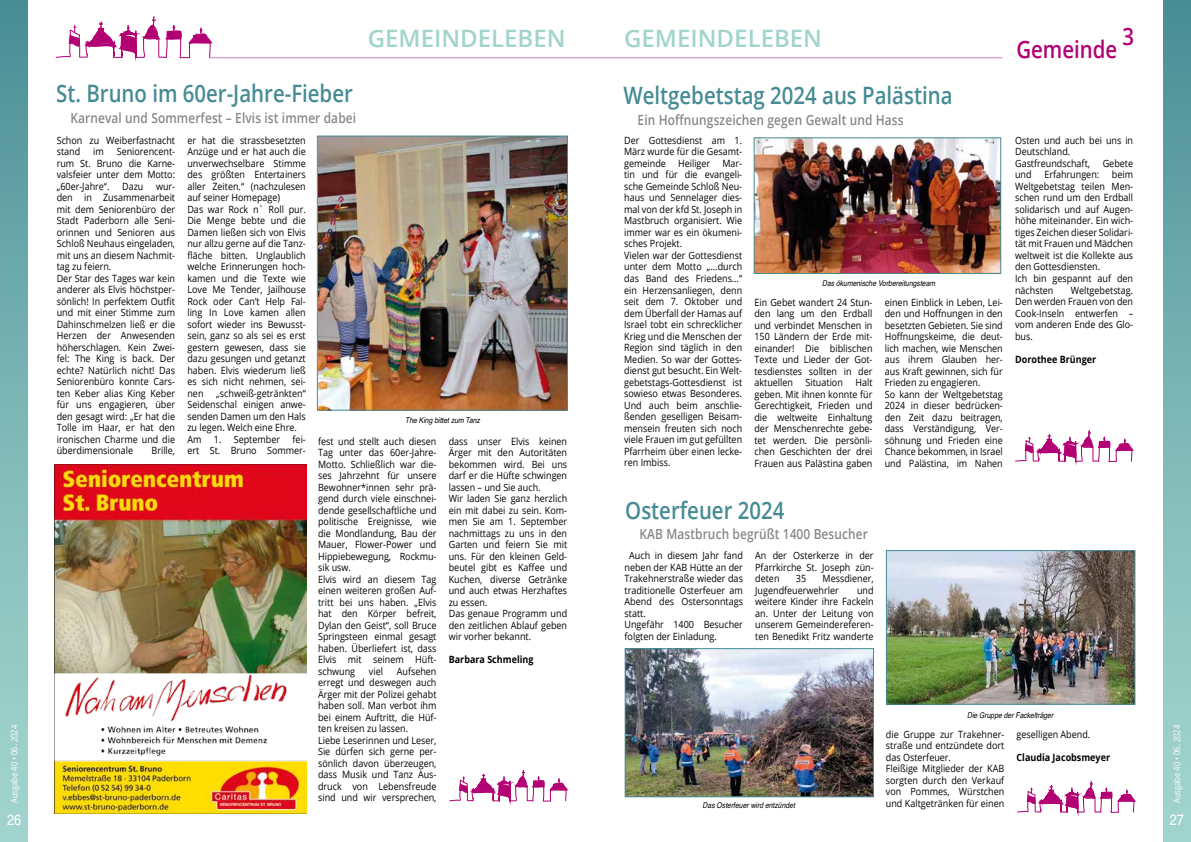
<style>
.page{position:relative;width:1191px;height:842px;background:#fff}
.page>*{position:absolute;margin:0;border:0;box-sizing:border-box;transform-origin:0 0}
.t1{font:600 24px "Open Sans";color:#468b94;scale:.85 1}
.t2{font:600 24px "Open Sans";color:#a1d4cc}
.t3{font:600 24px "Open Sans";color:#b30073;scale:.85 1}
.t4{font:15px "Helvetica";color:#fff;scale:.85 1}
.t5{font:600 14px "Open Sans";letter-spacing:.01em;color:#87888a;scale:.85 1}
.t6{font:10px/11.5px "Open Sans";color:#000;scale:.9 1}
.t7{font:700 10px "Open Sans";color:#000;scale:.9 1}
.t8{font:9px "Open Sans";color:#fff;scale:.85 1}
.t9{font:italic 8px "Helvetica";color:#000;scale:.85 1}
</style>
<div class="page">
<div style="left:0;top:0;width:28px;height:842px;background:linear-gradient(to bottom,#4c9098,#a8dad0)"></div>
<hr style="left:209px;top:57px;width:793px;height:1px;background:#b30073">
<svg style="left:55px;top:16px;width:159px;height:45px"></svg>
<div style="left:1162px;top:0;width:29px;height:842px;background:linear-gradient(to bottom,#4c9098,#a8dad0)"></div>
<svg style="left:449px;top:770px;width:119px;height:35px"></svg>
<img style="left:319px;top:138px;width:247px;height:271px">
<div style="left:317px;top:136px;width:251px;height:275px;border:1px solid #468b94"></div>
<svg style="left:1015px;top:430px;width:119px;height:36px"></svg>
<img style="left:756px;top:140px;width:243px;height:132px">
<div style="left:754px;top:138px;width:247px;height:136px;border:1px solid #468b94"></div>
<svg style="left:1017px;top:781px;width:119px;height:36px"></svg>
<img style="left:888px;top:552px;width:245px;height:151px">
<div style="left:886px;top:550px;width:249px;height:155px;border:1px solid #468b94"></div>
<img style="left:626px;top:650px;width:246px;height:145px">
<div style="left:624px;top:648px;width:250px;height:149px;border:1px solid #468b94"></div>
<img style="left:55px;top:465px;width:251px;height:348px">
<p class="t8" style="left:8px;top:803px;width:94px;rotate:-90deg">Ausgabe 40 • 06. 2024</p>
<h2 class="t4" style="left:7px;top:811px;width:18px">26</h2>
<h1 class="t2" style="left:368px;top:22px;width:199px">GEMEINDELEBEN</h1>
<h1 class="t2" style="left:624px;top:22px;width:199px">GEMEINDELEBEN</h1>
<h1 class="t3" style="left:1122px;top:20px;width:15px">3</h1>
<h1 class="t3" style="left:1016px;top:33px;width:120px">Gemeinde</h1>
<h1 class="t1" style="left:56px;top:77px;width:350px">St. Bruno im 60er-Jahre-Fieber</h1>
<p class="t6" style="left:57px;top:134px;width:133px">Schon zu Weiberfastnacht stand</p>
<h3 class="t5" style="left:70px;top:109px;width:338px">Karneval und Sommerfest – Elvis ist immer dabei</h3>
<p class="t6" style="left:187px;top:134px;width:133px">er hat die strassbesetzten<br>Anzüge und er hat auch die unverwechselbare Stimme des größten Entertainers aller Zeiten.“ (nachzulesen auf seiner Homepage)<br>Das war Rock n` Roll pur.<br>Die Menge bebte und die<br>Damen ließen sich von Elvis nur allzu gerne auf die Tanz&shy;fläche bitten. Unglaublich welche Erinnerungen hoch&shy;kamen und die Texte wie<br>Love Me Tender, Jailhouse<br>Rock oder Can’t Help Fal&shy;ling In Love kamen allen sofort wieder ins Bewusst&shy;sein, ganz so als sei es erst gestern gewesen, dass sie dazu gesungen und getanzt haben. Elvis wiederum ließ es sich nicht nehmen, sei&shy;nen</p>
<p class="t6" style="left:57px;top:146px;width:133px;text-align:justify;text-indent:60px">Seniorencent&shy;rum St. Bruno die Karne&shy;valsfeier unter dem Motto: „60er-Jahre“.</p>
<p class="t6" style="left:93px;top:146px;width:13px">im</p>
<p class="t6" style="left:122px;top:180px;width:25px">Dazu</p>
<p class="t6" style="left:57px;top:180px;width:133px;text-indent:99px">wur&shy;den in Zusammenarbeit mit dem Seniorenbüro der<br>Stadt Paderborn alle Seni&shy;orinnen und Senioren aus<br>Schloß Neuhaus eingeladen, mit uns an diesem Nachmit&shy;tag zu feiern.<br>Der Star des Tages war kein anderer als Elvis höchstper&shy;sönlich! In perfektem Outfit und mit einer Stimme zum<br>Dahinschmelzen ließ er die<br>Herzen der Anwesenden höherschlagen. Kein Zwei&shy;fel: The King is back. Der echte? Natürlich nicht! Das<br>Seniorenbüro konnte Cars&shy;ten Keber alias King Keber für uns engagieren, über den gesagt wird: „Er hat die<br>Tolle im Haar, er hat den ironischen Charme und die überdimensionale</p>
<p class="t6" style="left:187px;top:387px;width:133px;text-indent:29px">„schweiß-getränkten“<br>Seidenschal einigen anwe&shy;senden Damen um den Hals zu legen. Welch eine Ehre.<br>Am 1. September fei&shy;ert St. Bruno Sommer-</p>
<p class="t9" style="left:405px;top:414px;width:89px">The King bittet zum Tanz</p>
<p class="t6" style="left:318px;top:435px;width:133px">fest und stellt auch diesen<br>Tag unter das 60er-Jahre-<br>Motto. Schließlich war die&shy;ses Jahrzehnt für unsere<br>Bewohner*innen sehr prä&shy;gend durch viele einschnei&shy;dende gesellschaftliche und politische Ereignisse, wie die Mondlandung, Bau der<br>Mauer, Flower-Power und<br>Hippiebewegung, Rockmu&shy;sik usw.<br>Elvis wird an diesem Tag einen weiteren großen Auf&shy;tritt bei uns haben. „Elvis hat den Körper befreit,<br>Dylan den Geist“, soll Bruce<br>Springsteen einmal gesagt haben. Überliefert ist, dass<br>Elvis mit seinem Hüft&shy;schwung</p>
<p class="t6" style="left:449px;top:435px;width:133px">dass unser Elvis keinen<br>Ärger mit den Autoritäten bekommen wird. Bei uns darf er die Hüfte schwingen lassen – und Sie auch.<br>Wir laden Sie ganz herzlich ein mit dabei zu sein. Kom&shy;men Sie am 1. September nachmittags zu uns in den<br>Garten und feiern Sie mit uns. Für den kleinen Geld&shy;beutel gibt es Kaffee und<br>Kuchen, diverse Getränke und auch etwas Herzhaftes zu essen.<br>Das genaue Programm und den zeitlichen Ablauf geben wir vorher bekannt.</p>
<p class="t7" style="left:449px;top:652px;width:96px">Barbara Schmeling</p>
<p class="t6" style="left:152px;top:445px;width:28px">Brille,</p>
<p class="t6" style="left:318px;top:665px;width:133px;text-indent:79px">Aufsehen erregt und deswegen auch<br>Ärger mit der Polizei gehabt haben soll. Man verbot ihm bei einem Auftritt, die Hüf&shy;ten kreisen zu lassen.<br>Liebe Leserinnen und Leser,<br>Sie dürfen sich gerne per&shy;sönlich davon überzeugen, dass Musik und Tanz Aus&shy;druck von Lebensfreude sind und wir versprechen,</p>
<p class="t6" style="left:369px;top:665px;width:17px">viel</p>
<h1 class="t1" style="left:623px;top:79px;width:389px">Weltgebetstag 2024 aus Palästina</h1>
<h3 class="t5" style="left:637px;top:110px;width:314px">Ein Hoffnungszeichen gegen Gewalt und Hass</h3>
<p class="t6" style="left:624px;top:134px;width:133px">Der Gottesdienst am 1.<br>März wurde für die Gesamt&shy;gemeinde Heiliger Mar&shy;tin und für die evangeli&shy;sche Gemeinde Schloß Neu&shy;haus und Sennelager dies&shy;mal von der kfd St. Joseph in<br>Mastbruch organisiert. Wie immer war es ein ökumeni&shy;sches Projekt.<br>Vielen war der Gottesdienst unter dem Motto „…durch das Band des Friedens…“ ein Herzensanliegen, denn seit dem 7. Oktober und dem Überfall der Hamas auf<br>Israel tobt ein schrecklicher<br>Krieg und die Menschen der<br>Region sind täglich in den<br>Medien. So war der Gottes&shy;dienst gut besucht. Ein Welt&shy;gebetstags-Gottesdienst ist sowieso etwas Besonderes.<br>Und auch beim anschlie&shy;ßenden geselligen Beisam&shy;mensein freuten sich noch viele Frauen im gut gefüllten<br>Pfarrheim über einen lecke&shy;ren Imbiss.</p>
<p class="t9" style="left:822px;top:277px;width:134px">Das ökumenische Vorbereitungsteam</p>
<p class="t6" style="left:754px;top:296px;width:133px;text-align:justify">Ein Gebet wandert 24 Stun&shy;den lang um den Erdball und verbindet Menschen in 150 Ländern der Erde mit&shy;einander! Die biblischen Texte und Lieder der Got&shy;tesdienstes sollten in der aktuellen Situation Halt geben. Mit ihnen konnte für Gerechtigkeit, Frieden und die weltweite Einhaltung der Menschenrechte gebe&shy;tet werden. Die persönli&shy;chen Geschichten der drei Frauen aus Palästina gaben</p>
<p class="t6" style="left:884px;top:296px;width:133px">einen Einblick in Leben, Lei&shy;den und Hoffnungen in den besetzten Gebieten. Sie sind<br>Hoffnungskeime, die deut&shy;lich machen, wie Menschen aus ihrem Glauben her&shy;aus Kraft gewinnen, sich für<br>Frieden zu engagieren.<br>So kann der Weltgebetstag<br>2024 in dieser bedrücken&shy;den Zeit dazu beitragen, dass Verständigung, Ver&shy;söhnung und Frieden eine<br>Chance bekommen, in Israel und Palästina, im Nahen</p>
<p class="t6" style="left:1015px;top:134px;width:133px">Osten und auch bei uns in<br>Deutschland.<br>Gastfreundschaft,</p>
<p class="t6" style="left:1102px;top:157px;width:35px">Gebete</p>
<p class="t6" style="left:1015px;top:169px;width:20px">und</p>
<p class="t6" style="left:1044px;top:169px;width:62px">Erfahrungen:</p>
<p class="t6" style="left:1015px;top:169px;width:133px;text-indent:97px">beim<br>Weltgebetstag teilen Men&shy;schen rund um den Erdball solidarisch und auf Augen&shy;höhe miteinander. Ein wich&shy;tiges Zeichen dieser Solidari&shy;tät mit Frauen und Mädchen weltweit ist die Kollekte aus den Gottesdiensten.<br>Ich bin gespannt auf den nächsten</p>
<p class="t6" style="left:1015px;top:284px;width:133px;text-align:justify;text-indent:56px">Weltgebetstag.<br>Den werden Frauen von den Cook-Inseln entwerfen – vom anderen Ende des Glo&shy;bus.</p>
<p class="t7" style="left:1015px;top:352px;width:92px">Dorothee Brünger</p>
<h1 class="t1" style="left:625px;top:494px;width:189px">Osterfeuer 2024</h1>
<h3 class="t5" style="left:639px;top:525px;width:270px">KAB Mastbruch begrüßt 1400 Besucher</h3>
<p class="t6" style="left:624px;top:550px;width:133px;text-indent:5px">Auch in diesem Jahr fand neben der KAB Hütte an der<br>Trakehnerstraße wieder das traditionelle Osterfeuer am<br>Abend des Ostersonntags statt.<br>Ungefähr 1400 Besucher folgten der Einladung.</p>
<p class="t6" style="left:755px;top:550px;width:133px;text-align:justify">An der Osterkerze in der Pfarrkirche St. Joseph zün&shy;deten</p>
<p class="t6" style="left:755px;top:573px;width:133px;text-indent:67px">Messdiener,<br>Jugendfeuerwehrler</p>
<p class="t6" style="left:796px;top:573px;width:13px">35</p>
<p class="t6" style="left:755px;top:584px;width:133px;text-align:justify;text-indent:102px">und weitere Kinder ihre Fackeln an. Unter der Leitung von unserem Gemeindereferen&shy;ten Benedikt Fritz wanderte</p>
<p class="t9" style="left:702px;top:798px;width:110px">Das Osterfeuer wird entzündet</p>
<p class="t9" style="left:967px;top:708px;width:103px">Die Gruppe der Fackelträger</p>
<p class="t6" style="left:886px;top:728px;width:133px">die Gruppe zur Trakehner&shy;straße und entzündete dort das Osterfeuer.<br>Fleißige Mitglieder der KAB sorgten durch den Verkauf von Pommes, Würstchen und Kaltgetränken für einen</p>
<p class="t6" style="left:1016px;top:728px;width:83px">geselligen Abend.</p>
<p class="t7" style="left:1016px;top:750px;width:105px">Claudia Jacobsmeyer</p>
<p class="t8" style="left:1170px;top:803px;width:94px;rotate:-90deg">Ausgabe 40 • 06. 2024</p>
<h2 class="t4" style="left:1169px;top:811px;width:18px">27</h2>
</div>
